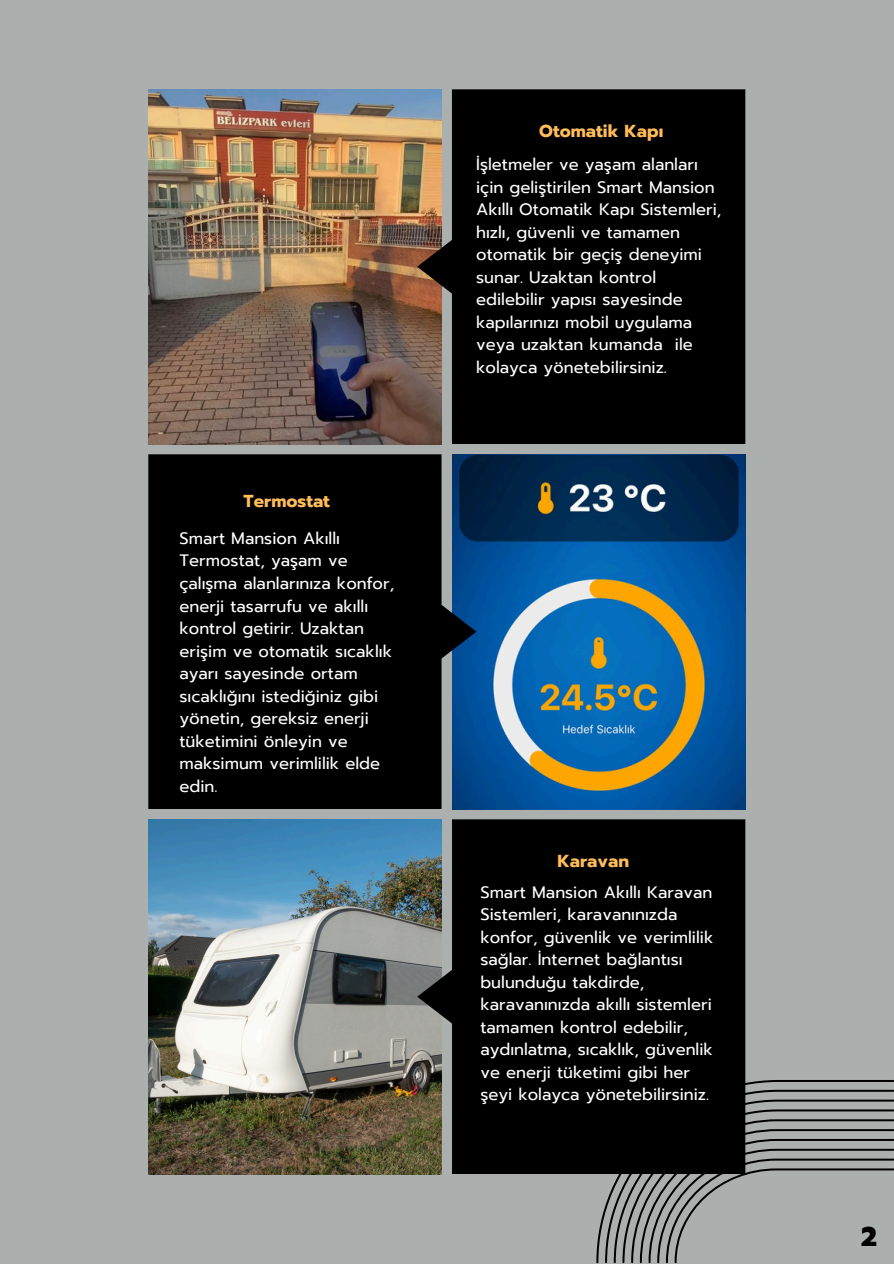
<style>
.page{position:relative;width:894px;height:1264px;background:#fff}
.page>*{position:absolute;margin:0;border:0;box-sizing:border-box;transform-origin:0 0}
.t1{font:800 27px "Prompt";color:#000}
.t2{font:700 17.25px "Prompt";color:#ffbd59}
.t3{font:16.5px/22.5px "Prompt";color:#fff}
</style>
<div class="page">
<div style="left:0;top:0;width:893px;height:1263px;background:#abb0af"></div>
<img style="left:148px;top:89px;width:269px;height:355px">
<svg style="left:417px;top:89px;width:328px;height:355px;background:#0f0d0b"></svg>
<img style="left:476px;top:454px;width:269px;height:355px">
<svg style="left:148px;top:454px;width:328px;height:355px;background:#05090d"></svg>
<svg style="left:596px;top:1079px;width:297px;height:183px"></svg>
<svg style="left:605px;top:1089px;width:288px;height:173px"></svg>
<svg style="left:613px;top:1099px;width:280px;height:163px"></svg>
<svg style="left:622px;top:1109px;width:271px;height:153px"></svg>
<img style="left:148px;top:819px;width:269px;height:355px">
<svg style="left:417px;top:819px;width:328px;height:355px;background:#0c0d0c"></svg>
<p class="t2" style="left:243px;top:488px;width:88px">Termostat</p>
<p class="t3" style="left:179px;top:527px;width:216px">Smart Mansion Akıllı<br>Termostat, yaşam ve çalışma alanlarınıza konfor, enerji tasarrufu ve akıllı kontrol getirir. Uzaktan erişim ve otomatik sıcaklık ayarı sayesinde ortam sıcaklığını istediğiniz gibi yönetin, gereksiz enerji tüketimini önleyin ve maksimum verimlilik elde edin.</p>
<h1 class="t2" style="left:539px;top:118px;width:125px">Otomatik Kapı</h1>
<h1 class="t3" style="left:476px;top:153px;width:247px">İşletmeler ve yaşam alanları için geliştirilen Smart Mansion<br>Akıllı Otomatik Kapı Sistemleri, hızlı, güvenli ve tamamen otomatik bir geçiş deneyimi sunar. Uzaktan kontrol edilebilir yapısı sayesinde kapılarınızı mobil uygulama veya uzaktan kumanda ile kolayca yönetebilirsiniz.</h1>
<p class="t2" style="left:557px;top:848px;width:73px">Karavan</p>
<p class="t3" style="left:480px;top:881px;width:234px">Smart Mansion Akıllı Karavan<br>Sistemleri, karavanınızda konfor, güvenlik ve verimlilik sağlar. İnternet bağlantısı bulunduğu takdirde, karavanınızda akıllı sistemleri tamamen kontrol edebilir, aydınlatma, sıcaklık, güvenlik ve enerji tüketimi gibi her şeyi kolayca yönetebilirsiniz.</p>
<p class="t1" style="left:860px;top:1216px;width:17px">2</p>
</div>
